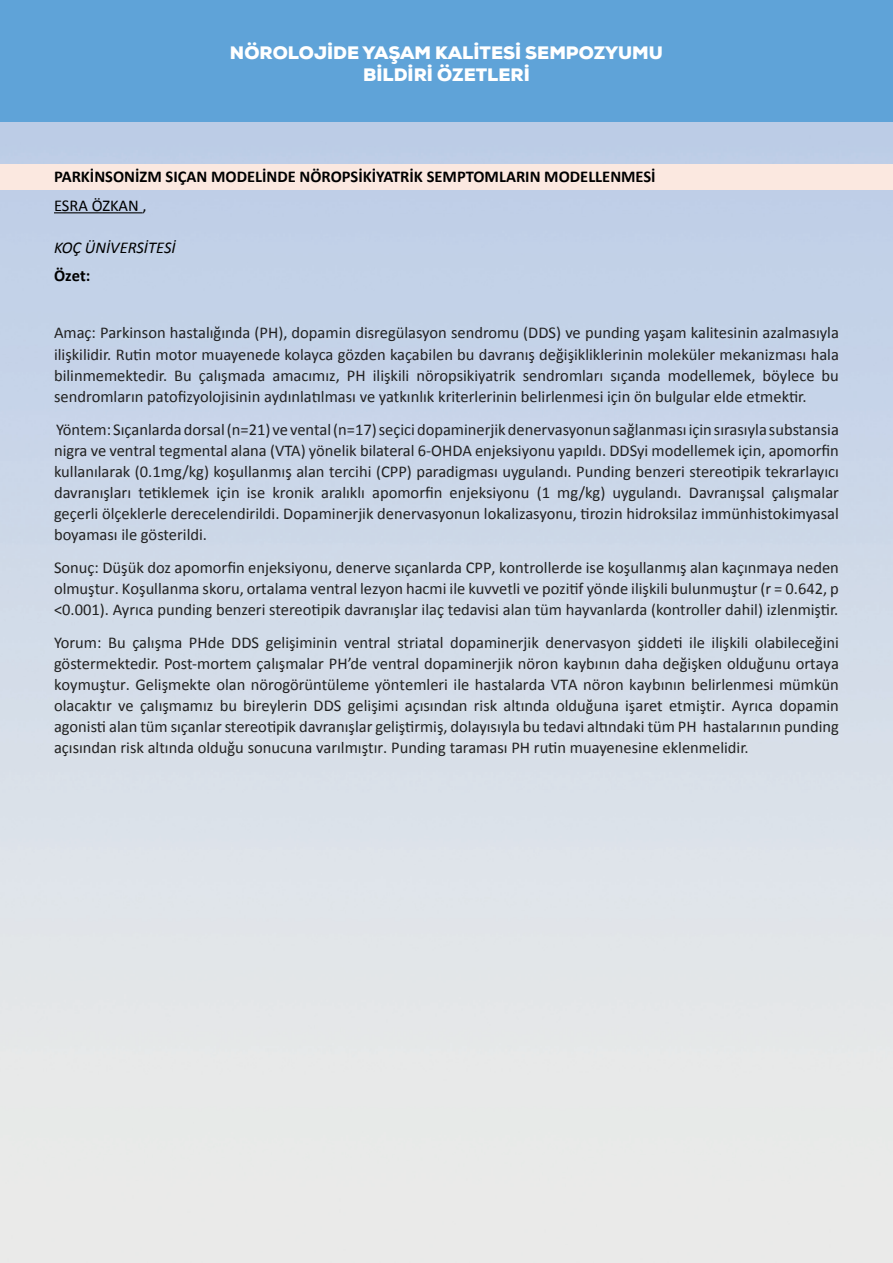
<style>
.page{position:relative;width:893px;height:1263px;background:#fff}
.page>*{position:absolute;margin:0;border:0;box-sizing:border-box;transform-origin:0 0}
.t1{font:900 18px/21.6px "Nexa";color:#fff;text-align:center}
.t2{font:16.5px/21px "Calibri";color:#212121;text-align:justify}
.t3{font:700 16.5px "Calibri";color:#000}
.t4{font:italic 16.5px "Calibri";color:#000}
.t5{font:16.5px "Calibri";color:#000}
</style>
<div class="page">
<img style="left:0;top:121px;width:893px;height:1142px">
<div style="left:0;top:0;width:893px;height:121px;background:#5fa3d8"></div>
<div style="left:0;top:164px;width:893px;height:25px;background:#fbe8e0"></div>
<hr style="left:54px;top:212px;width:89px;height:1px;background:#000">
<p class="t1" style="left:230px;top:42px;width:435px">NÖROLOJİDE YAŞAM KALİTESİ SEMPOZYUMU<br>BİLDİRİ ÖZETLERİ</p>
<p class="t3" style="left:54px;top:166px;width:603px">PARKİNSONİZM SIÇAN MODELİNDE NÖROPSİKİYATRİK SEMPTOMLARIN MODELLENMESİ</p>
<p class="t5" style="left:54px;top:195px;width:94px">ESRA ÖZKAN ,</p>
<p class="t4" style="left:54px;top:236px;width:123px">KOÇ ÜNİVERSİTESİ</p>
<p class="t3" style="left:54px;top:265px;width:38px">Özet:</p>
<p class="t2" style="left:54px;top:323px;width:786px">Amaç: Parkinson hastalığında (PH), dopamin disregülasyon sendromu (DDS) ve punding yaşam kalitesinin azalmasıyla ilişkilidir. Rutin motor muayenede kolayca gözden kaçabilen bu davranış değişikliklerinin moleküler mekanizması hala bilinmemektedir. Bu çalışmada amacımız, PH ilişkili nöropsikiyatrik sendromları sıçanda modellemek, böylece bu sendromların patofizyolojisinin aydınlatılması ve yatkınlık kriterlerinin belirlenmesi için ön bulgular elde etmektir.</p>
<p class="t2" style="left:54px;top:419px;width:786px">Yöntem: Sıçanlarda dorsal (n=21) ve vental (n=17) seçici dopaminerjik denervasyonun sağlanması için sırasıyla substansia nigra ve ventral tegmental alana (VTA) yönelik bilateral 6-OHDA enjeksiyonu yapıldı. DDSyi modellemek için, apomorfin kullanılarak (0.1mg/kg) koşullanmış alan tercihi (CPP) paradigması uygulandı. Punding benzeri stereotipik tekrarlayıcı davranışları tetiklemek için ise kronik aralıklı apomorfin enjeksiyonu (1 mg/kg) uygulandı. Davranışsal çalışmalar geçerli ölçeklerle derecelendirildi. Dopaminerjik denervasyonun lokalizasyonu, tirozin hidroksilaz immünhistokimyasal boyaması ile gösterildi.</p>
<p class="t2" style="left:54px;top:557px;width:786px">Sonuç: Düşük doz apomorfin enjeksiyonu, denerve sıçanlarda CPP, kontrollerde ise koşullanmış alan kaçınmaya neden olmuştur. Koşullanma skoru, ortalama ventral lezyon hacmi ile kuvvetli ve pozitif yönde ilişkili bulunmuştur (r = 0.642, p &lt;0.001). Ayrıca punding benzeri stereotipik davranışlar ilaç tedavisi alan tüm hayvanlarda (kontroller dahil) izlenmiştir.</p>
<p class="t2" style="left:54px;top:632px;width:786px">Yorum: Bu çalışma PHde DDS gelişiminin ventral striatal dopaminerjik denervasyon şiddeti ile ilişkili olabileceğini göstermektedir. Post-mortem çalışmalar PH’de ventral dopaminerjik nöron kaybının daha değişken olduğunu ortaya koymuştur. Gelişmekte olan nörogörüntüleme yöntemleri ile hastalarda VTA nöron kaybının belirlenmesi mümkün olacaktır ve çalışmamız bu bireylerin DDS gelişimi açısından risk altında olduğuna işaret etmiştir. Ayrıca dopamin agonisti alan tüm sıçanlar stereotipik davranışlar geliştirmiş, dolayısıyla bu tedavi altındaki tüm PH hastalarının punding açısından risk altında olduğu sonucuna varılmıştır. Punding taraması PH rutin muayenesine eklenmelidir.</p>
</div>
